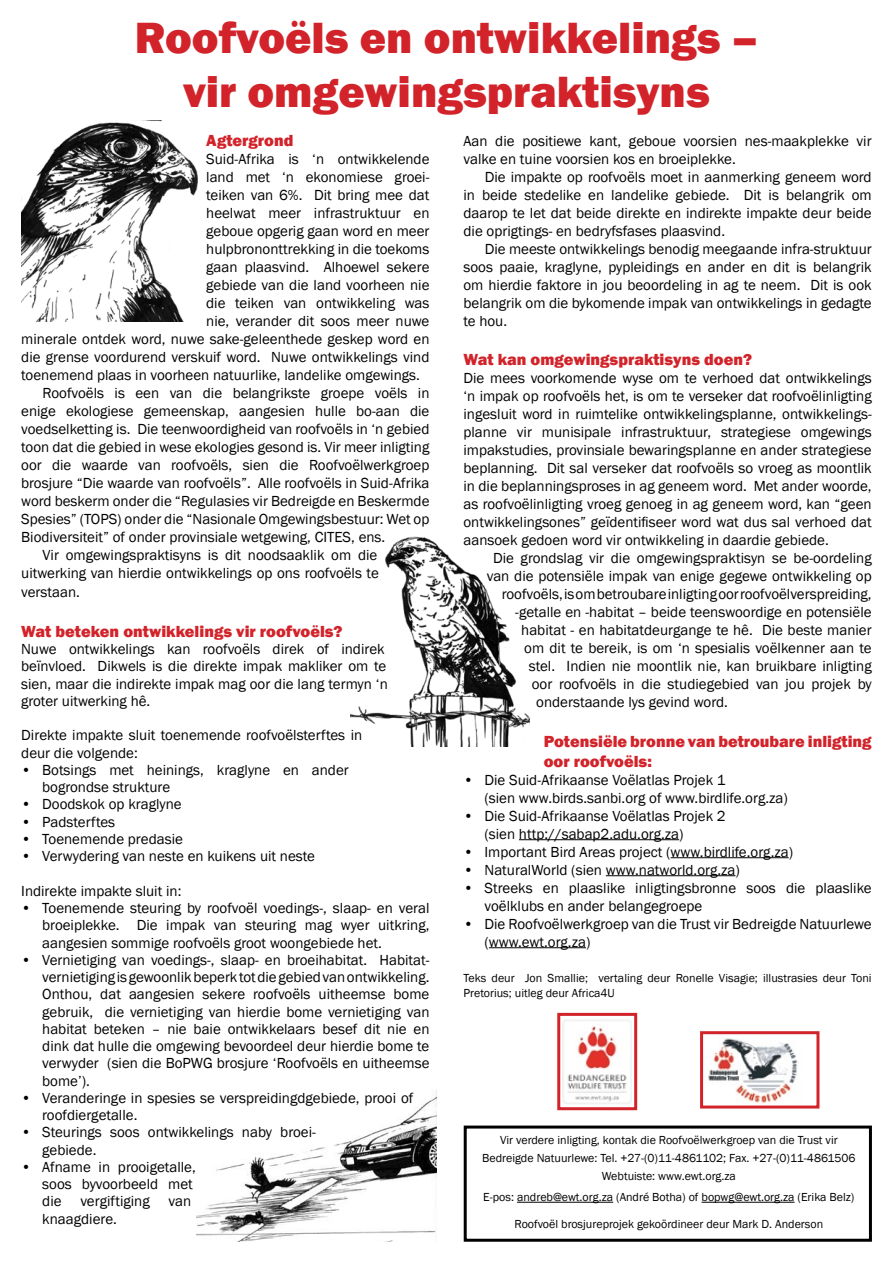
<style>
.page{position:relative;width:893px;height:1263px;background:#fff}
.page>*{position:absolute;margin:0;border:0;box-sizing:border-box;transform-origin:0 0}
.t1{font:800 45px/54px "Franklin Gothic";color:#d2232a;text-align:center}
.t2{font:800 16.5px/19.8px "Franklin Gothic";color:#d2232a}
.t3{font:15px/18px "Franklin Gothic";color:#000}
.t4{font:12px/18px "Franklin Gothic";color:#000}
</style>
<div class="page">
<img style="left:351px;top:536px;width:178px;height:211px">
<img style="left:197px;top:1089px;width:240px;height:153px">
<img style="left:21px;top:121px;width:177px;height:200px">
<hr style="left:519px;top:839px;width:160px;height:1px;background:#000">
<hr style="left:671px;top:857px;width:118px;height:1px;background:#000">
<hr style="left:606px;top:875px;width:129px;height:1px;background:#000">
<hr style="left:489px;top:947px;width:97px;height:1px;background:#000">
<div style="left:464px;top:1125px;width:408px;height:117px;border:3px solid #000"></div>
<hr style="left:517px;top:1202px;width:96px;height:1px;background:#000">
<hr style="left:702px;top:1202px;width:93px;height:1px;background:#000">
<img style="left:562px;top:1019px;width:70px;height:85px">
<div style="left:557px;top:1013px;width:80px;height:97px;border:3px solid #d2232a"></div>
<img style="left:708px;top:1038px;width:90px;height:65px">
<div style="left:700px;top:1031px;width:119px;height:77px;border:3px solid #d2232a"></div>
<h1 class="t1" style="left:135px;top:11px;width:625px">Roofvoëls en ontwikkelings – vir omgewingspraktisyns</h1>
<p class="t2" style="left:206px;top:130px;width:89px">Agtergrond</p>
<p class="t3" style="left:206px;top:150px;width:225px">Suid-Afrika is ‘n ontwikkelende</p>
<p class="t3" style="left:206px;top:168px;width:225px">land met ‘n ekonomiese groei-</p>
<p class="t3" style="left:206px;top:186px;width:225px">teiken van 6%. Dit bring mee dat</p>
<p class="t3" style="left:206px;top:204px;width:225px">heelwat meer infrastruktuur en</p>
<p class="t3" style="left:206px;top:222px;width:225px">geboue opgerig gaan word en meer</p>
<p class="t3" style="left:206px;top:240px;width:225px">hulpbrononttrekking in die toekoms</p>
<p class="t3" style="left:206px;top:258px;width:225px">gaan plaasvind. Alhoewel sekere</p>
<p class="t3" style="left:206px;top:276px;width:225px">gebiede van die land voorheen nie</p>
<p class="t3" style="left:206px;top:294px;width:225px">die teiken van ontwikkeling was</p>
<p class="t3" style="left:206px;top:312px;width:225px">nie, verander dit soos meer nuwe</p>
<p class="t3" style="left:21px;top:330px;width:410px">minerale ontdek word, nuwe sake-geleenthede geskep word en</p>
<p class="t3" style="left:21px;top:348px;width:410px">die grense voordurend verskuif word. Nuwe ontwikkelings vind</p>
<p class="t3" style="left:21px;top:366px;width:400px">toenemend plaas in voorheen natuurlike, landelike omgewings.</p>
<p class="t3" style="left:43px;top:384px;width:388px">Roofvoëls is een van die belangrikste groepe voëls in</p>
<p class="t3" style="left:21px;top:402px;width:410px">enige ekologiese gemeenskap, aangesien hulle bo-aan die</p>
<p class="t3" style="left:21px;top:420px;width:410px">voedselketting is. Die teenwoordigheid van roofvoëls in ‘n gebied</p>
<p class="t3" style="left:21px;top:438px;width:410px">toon dat die gebied in wese ekologies gesond is. Vir meer inligting</p>
<p class="t3" style="left:21px;top:456px;width:410px">oor die waarde van roofvoëls, sien die Roofvoëlwerkgroep</p>
<p class="t3" style="left:21px;top:474px;width:410px">brosjure “Die waarde van roofvoëls”. Alle roofvoëls in Suid-Afrika</p>
<p class="t3" style="left:21px;top:492px;width:410px">word beskerm onder die “Regulasies vir Bedreigde en Beskermde</p>
<p class="t3" style="left:21px;top:510px;width:410px">Spesies” (TOPS) onder die “Nasionale Omgewingsbestuur: Wet op</p>
<p class="t3" style="left:21px;top:528px;width:366px">Biodiversiteit” of onder provinsiale wetgewing, CITES, ens.</p>
<p class="t3" style="left:43px;top:546px;width:336px">Vir omgewingspraktisyns is dit noodsaaklik om die</p>
<p class="t3" style="left:21px;top:564px;width:359px">uitwerking van hierdie ontwikkelings op ons roofvoëls te</p>
<p class="t3" style="left:21px;top:584px;width:60px">verstaan.</p>
<p class="t2" style="left:21px;top:621px;width:323px">Wat beteken ontwikkelings vir roofvoëls?</p>
<p class="t3" style="left:21px;top:641px;width:368px;line-height:17.2px">Nuwe ontwikkelings kan roofvoëls direk of indirek beïnvloed. Dikwels is die direkte impak makliker om te sien, maar die indirekte impak mag oor die lang termyn ‘n groter uitwerking hê.</p>
<p class="t3" style="left:21px;top:727px;width:342px;line-height:17.2px">Direkte impakte sluit toenemende roofvoëlsterftes in deur die volgende:</p>
<p class="t3" style="left:42px;top:762px;width:308px;line-height:17.2px;text-indent:-21px">• Botsings met heinings, kraglyne en ander bogrondse strukture</p>
<p class="t3" style="left:21px;top:796px;width:162px">• Doodskok op kraglyne</p>
<p class="t3" style="left:21px;top:813px;width:95px">• Padsterftes</p>
<p class="t3" style="left:21px;top:830px;width:163px">• Toenemende predasie</p>
<p class="t3" style="left:21px;top:847px;width:295px">• Verwydering van neste en kuikens uit neste</p>
<p class="t3" style="left:21px;top:882px;width:162px">Indirekte impakte sluit in:</p>
<p class="t3" style="left:42px;top:900px;width:389px;line-height:17.2px;text-align:justify;text-indent:-21px">• Toenemende steuring by roofvoël voedings-, slaap- en veral broeiplekke. Die impak van steuring mag wyer uitkring, aangesien sommige roofvoëls groot woongebiede het.</p>
<p class="t3" style="left:42px;top:951px;width:389px;line-height:17.2px;text-align:justify;text-indent:-21px">• Vernietiging van voedings-, slaap- en broeihabitat. Habitat&shy;vernietiging is gewoonlik beperk tot die gebied van ontwikkeling.<br>Onthou, dat aangesien sekere roofvoëls uitheemse bome gebruik, die vernietiging van hierdie bome vernietiging van habitat beteken – nie baie ontwikkelaars besef dit nie en dink dat hulle die omgewing bevoordeel deur hierdie bome te verwyder (sien die BoPWG brosjure ‘Roofvoëls en uitheemse bome’).</p>
<p class="t3" style="left:42px;top:1089px;width:373px;line-height:17.2px;text-indent:-21px">• Veranderinge in spesies se verspreidingdgebiede, prooi of roofdiergetalle.</p>
<p class="t3" style="left:42px;top:1124px;width:275px;line-height:17.2px;text-indent:-21px">• Steurings soos ontwikkelings naby broei&shy;gebiede.</p>
<p class="t3" style="left:42px;top:1158px;width:155px;line-height:17.2px;text-indent:-21px">• Afname in prooigetalle, soos byvoorbeeld met die</p>
<p class="t3" style="left:463px;top:132px;width:410px">Aan die positiewe kant, geboue voorsien nes-maakplekke vir valke en tuine voorsien kos en broeiplekke.</p>
<p class="t3" style="left:463px;top:168px;width:410px;text-align:justify;text-indent:21px">Die impakte op roofvoëls moet in aanmerking geneem word in beide stedelike en landelike gebiede. Dit is belangrik om daarop te let dat beide direkte en indirekte impakte deur beide die oprigtings- en bedryfsfases plaasvind.</p>
<p class="t3" style="left:463px;top:240px;width:410px;text-align:justify;text-indent:21px">Die meeste ontwikkelings benodig meegaande infra-struktuur soos paaie, kraglyne, pypleidings en ander en dit is belangrik om hierdie faktore in jou beoordeling in ag te neem. Dit is ook belangrik om die bykomende impak van ontwikkelings in gedagte te hou.</p>
<p class="t2" style="left:463px;top:350px;width:290px">Wat kan omgewingspraktisyns doen?</p>
<p class="t3" style="left:463px;top:369px;width:410px;text-align:justify">Die mees voorkomende wyse om te verhoed dat ontwikkelings ‘n impak op roofvoëls het, is om te verseker dat roofvoëlinligting ingesluit word in ruimtelike ontwikkelingsplanne, ontwikkelings&shy;planne vir munisipale infrastruktuur, strategiese omgewings impakstudies, provinsiale bewaringsplanne en ander strategiese beplanning. Dit sal verseker dat roofvoëls so vroeg as moontlik in die beplanningsproses in ag geneem word. Met ander woorde, as roofvoëlinligting vroeg genoeg in ag geneem word, kan “geen ontwikkelingsones” geïdentifiseer word wat dus sal verhoed dat aansoek gedoen word vir ontwikkeling in daardie gebiede.</p>
<p class="t3" style="left:493px;top:549px;width:380px">Die grondslag vir die omgewingspraktisyn se be-oordeling</p>
<p class="t3" style="left:487px;top:567px;width:386px">van die potensiële impak van enige gegewe ontwikkeling op</p>
<p class="t3" style="left:502px;top:585px;width:371px">roofvoëls, is om betroubare inligting oor roofvoëlverspreiding,</p>
<p class="t3" style="left:515px;top:603px;width:358px">-getalle en -habitat – beide teenswoordige en potensiële</p>
<p class="t3" style="left:521px;top:621px;width:352px">habitat - en habitatdeurgange te hê. Die beste manier</p>
<p class="t3" style="left:524px;top:639px;width:349px">om dit te bereik, is om ‘n spesialis voëlkenner aan te</p>
<p class="t3" style="left:529px;top:657px;width:344px">stel. Indien nie moontlik nie, kan bruikbare inligting</p>
<p class="t3" style="left:532px;top:675px;width:341px">oor roofvoëls in die studiegebied van jou projek by</p>
<p class="t3" style="left:536px;top:693px;width:193px">onderstaande lys gevind word.</p>
<p class="t2" style="left:544px;top:731px;width:329px">Potensiële bronne van betroubare inligting oor roofvoëls:</p>
<p class="t3" style="left:484px;top:771px;width:305px;text-indent:-21px">• Die Suid-Afrikaanse Voëlatlas Projek 1<br>(sien www.birds.sanbi.org of www.birdlife.org.za)</p>
<p class="t3" style="left:484px;top:807px;width:243px;text-indent:-21px">• Die Suid-Afrikaanse Voëlatlas Projek 2 (sien http://sabap2.adu.org.za)</p>
<p class="t3" style="left:463px;top:843px;width:331px">• Important Bird Areas project (www.birdlife.org.za)</p>
<p class="t3" style="left:463px;top:861px;width:278px">• NaturalWorld (sien www.natworld.org.za)</p>
<p class="t3" style="left:484px;top:879px;width:389px;text-indent:-21px">• Streeks en plaaslike inligtingsbronne soos die plaaslike voëlklubs en ander belangegroepe</p>
<p class="t3" style="left:484px;top:915px;width:389px;text-indent:-21px">• Die Roofvoëlwerkgroep van die Trust vir Bedreigde Natuurlewe (www.ewt.org.za)</p>
<p class="t4" style="left:463px;top:971px;width:410px;line-height:14.4px">Teks deur Jon Smallie; vertaling deur Ronelle Visagie; illustrasies deur Toni<br>Pretorius; uitleg deur Africa4U</p>
<p class="t4" style="left:482px;top:1131px;width:375px;text-align:center">Vir verdere inligting, kontak die Roofvoëlwerkgroep van die Trust vir<br>Bedreigde Natuurlewe: Tel. +27-(0)11-4861102; Fax. +27-(0)11-4861506<br>Webtuiste: www.ewt.org.za</p>
<p class="t4" style="left:483px;top:1188px;width:373px">E-pos: andreb@ewt.org.za (André Botha) of bopwg@ewt.org.za (Erika Belz)</p>
<p class="t4" style="left:514px;top:1215px;width:310px">Roofvoël brosjureprojek gekoördineer deur Mark D. Anderson</p>
<p class="t3" style="left:80px;top:1192px;width:71px">vergiftiging</p>
<p class="t3" style="left:169px;top:1192px;width:24px">van</p>
<p class="t3" style="left:42px;top:1210px;width:76px">knaagdiere.</p>
</div>
